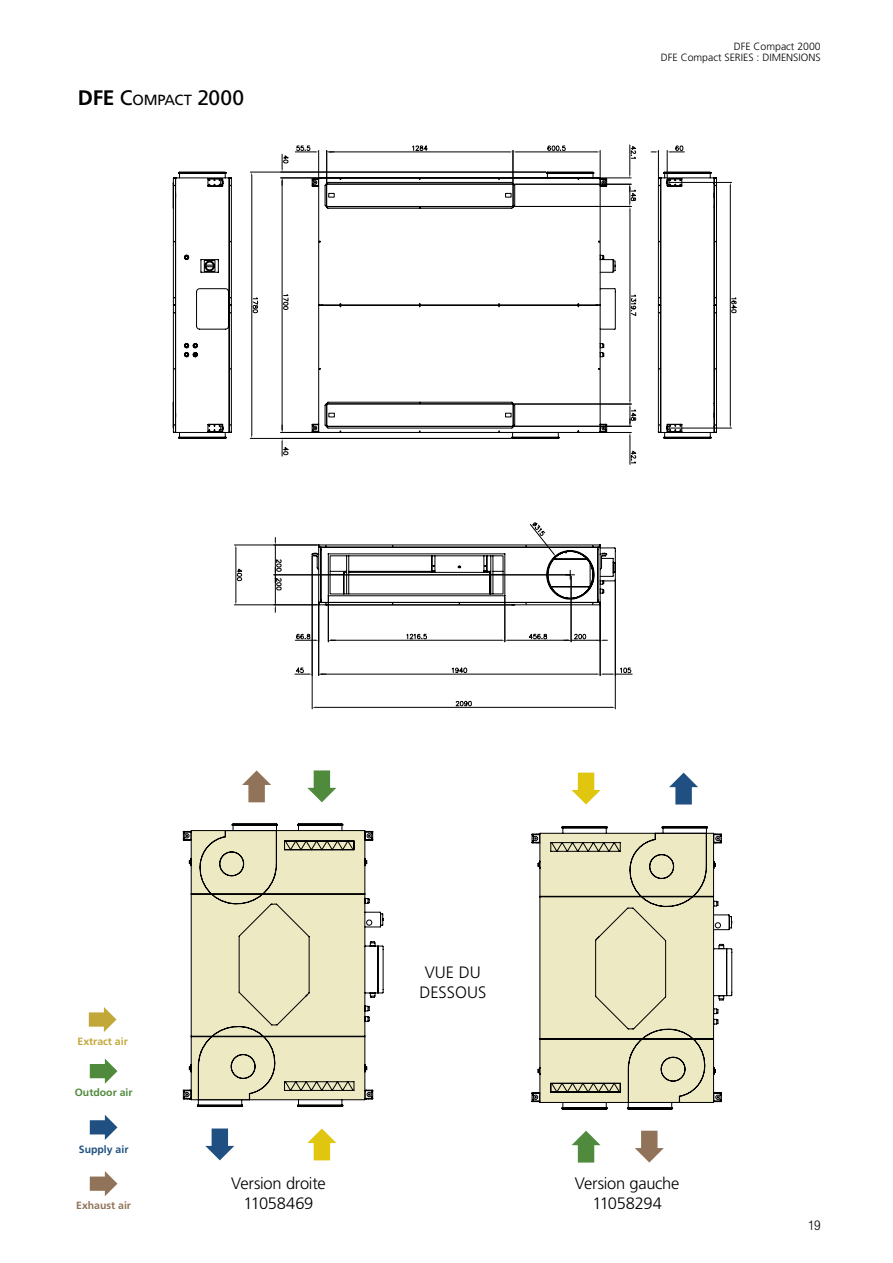
<style>
.page{position:relative;width:893px;height:1263px;background:#fff}
.page>*{position:absolute;margin:0;border:0;box-sizing:border-box;transform-origin:0 0}
.t1{font:300 16.5px/19.8px "Frutiger LT Std";letter-spacing:-.015em;color:#000;text-align:center}
.t2{font:14.7px "Frutiger LT Std";letter-spacing:-.03em;color:#000}
.t3{font:300 condensed 13.5px "Helvetica Neue LT Std";color:#000}
.t4{font:300 10.5px/10.5px "Frutiger LT Std";color:#000;text-align:right}
.t5{font:700 10.5px "Frutiger LT Std";color:#508a3d}
.t6{font:700 10.5px "Frutiger LT Std";color:#c2a839}
.t7{font:700 10.5px "Frutiger LT Std";color:#917359}
.t8{font:700 10.5px "Frutiger LT Std";color:#205081}
.s1{font-weight:700;font-size:21px}
.s2{font-size:21px}
</style>
<div class="page">
<svg style="left:90px;top:1059px;width:27px;height:25px"></svg>
<svg style="left:89px;top:1007px;width:27px;height:25px"></svg>
<svg style="left:90px;top:1115px;width:27px;height:25px"></svg>
<svg style="left:90px;top:1171px;width:27px;height:25px"></svg>
<svg style="left:172px;top:171px;width:60px;height:268px"></svg>
<svg style="left:220px;top:171px;width:12px;height:259px"></svg>
<svg style="left:234px;top:544px;width:399px;height:164px"></svg>
<svg style="left:237px;top:171px;width:395px;height:410px"></svg>
<svg style="left:251px;top:144px;width:486px;height:321px"></svg>
<svg style="left:307px;top:1128px;width:29px;height:32px"></svg>
<svg style="left:307px;top:770px;width:29px;height:32px"></svg>
<svg style="left:242px;top:770px;width:29px;height:32px"></svg>
<svg style="left:205px;top:1128px;width:29px;height:32px"></svg>
<svg style="left:373px;top:831px;width:10px;height:268px"></svg>
<svg style="left:191px;top:823px;width:182px;height:284px"></svg>
<svg style="left:183px;top:830px;width:171px;height:270px;background:#dddab8"></svg>
<svg style="left:571px;top:773px;width:30px;height:31px"></svg>
<svg style="left:571px;top:1131px;width:30px;height:31px"></svg>
<svg style="left:635px;top:1131px;width:29px;height:31px"></svg>
<svg style="left:669px;top:773px;width:29px;height:31px"></svg>
<hr style="left:627px;top:1108px;width:46px;height:1px;background:#000">
<hr style="left:627px;top:1107px;width:46px;height:1px;background:#000">
<hr style="left:628px;top:1109px;width:44px;height:1px;background:#000">
<hr style="left:662px;top:827px;width:45px;height:1px;background:#000">
<hr style="left:662px;top:828px;width:45px;height:1px;background:#000">
<hr style="left:663px;top:826px;width:43px;height:1px;background:#000">
<hr style="left:562px;top:1108px;width:45px;height:1px;background:#000">
<hr style="left:562px;top:1107px;width:45px;height:1px;background:#000">
<hr style="left:563px;top:1109px;width:43px;height:1px;background:#000">
<hr style="left:562px;top:827px;width:45px;height:1px;background:#000">
<hr style="left:562px;top:828px;width:45px;height:1px;background:#000">
<hr style="left:563px;top:826px;width:43px;height:1px;background:#000">
<svg style="left:722px;top:914px;width:10px;height:87px"></svg>
<svg style="left:532px;top:833px;width:190px;height:270px;background:#dedbbb"></svg>
<p class="t2" style="left:78px;top:91px;width:168px"><span class="s1">DFE</span> <span class="s2">C</span>OMPACT <span class="s2">2000</span></p>
<p class="t4" style="left:661px;top:42px;width:161px">DFE Compact 2000<br>DFE Compact SERIES : DIMENSIONS</p>
<p class="t6" style="left:78px;top:1035px;width:52px">Extract air</p>
<p class="t5" style="left:75px;top:1086px;width:59px">Outdoor air</p>
<p class="t8" style="left:79px;top:1143px;width:51px">Supply air</p>
<p class="t7" style="left:76px;top:1199px;width:56px">Exhaust air</p>
<p class="t1" style="left:231px;top:1174px;width:96px">Version droite<br>11058469</p>
<p class="t1" style="left:419px;top:963px;width:68px">VUE DU<br>DESSOUS</p>
<p class="t1" style="left:575px;top:1174px;width:106px">Version gauche<br>11058294</p>
<p class="t3" style="left:808px;top:1217px;width:14px">19</p>
</div>
